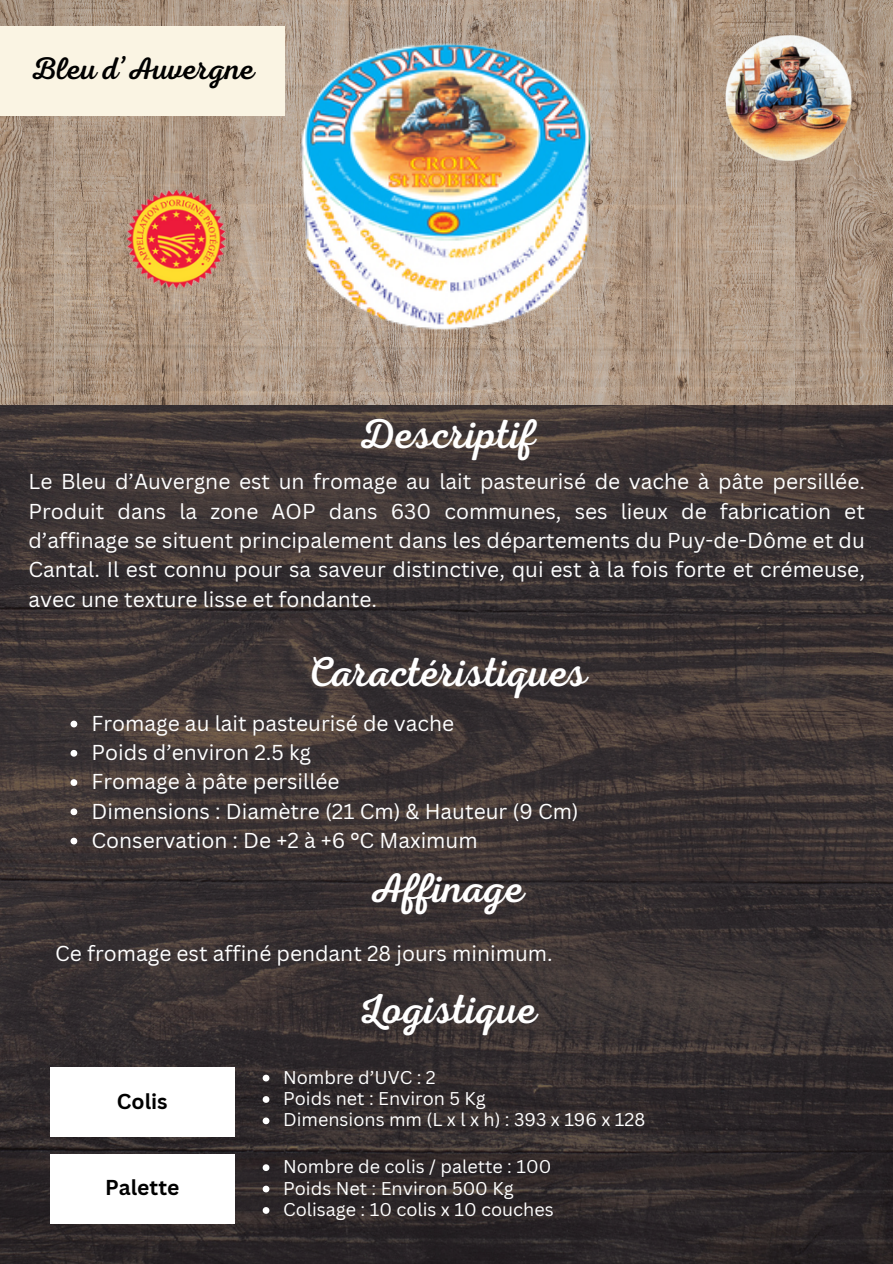
<style>
.page{position:relative;width:893px;height:1264px;background:#fff}
.page>*{position:absolute;margin:0;border:0;box-sizing:border-box;transform-origin:0 0}
.t1{font:42px "RTL Adam Script Regular";color:#fff}
.t2{font:31.5px "RTL Adam Script Regular";color:#000}
.t3{font:21px/29.2px "Canva Sans";color:#fff;text-align:justify}
.t4{font:700 21px "Canva Sans";color:#000}
.t5{font:18px "Canva Sans";color:#fff}
</style>
<div class="page">
<img style="left:0;top:404px;width:892px;height:859px">
<img style="left:0;top:0;width:892px;height:404px">
<img style="left:719px;top:28px;width:139px;height:140px">
<div style="left:0;top:26px;width:284px;height:90px;background:#faf4e3"></div>
<img style="left:116px;top:178px;width:121px;height:122px">
<img style="left:266px;top:2px;width:360px;height:352px">
<div style="left:50px;top:1066px;width:184px;height:70px;background:#fff"></div>
<div style="left:50px;top:1153px;width:184px;height:70px;background:#fff"></div>
<svg style="left:70px;top:720px;width:7px;height:7px"></svg>
<svg style="left:70px;top:750px;width:7px;height:6px"></svg>
<svg style="left:70px;top:779px;width:7px;height:7px"></svg>
<svg style="left:70px;top:808px;width:7px;height:7px"></svg>
<svg style="left:70px;top:837px;width:7px;height:7px"></svg>
<svg style="left:263px;top:1074px;width:6px;height:7px"></svg>
<svg style="left:263px;top:1096px;width:6px;height:6px"></svg>
<svg style="left:263px;top:1117px;width:6px;height:7px"></svg>
<svg style="left:263px;top:1164px;width:6px;height:6px"></svg>
<svg style="left:263px;top:1185px;width:6px;height:7px"></svg>
<svg style="left:263px;top:1206px;width:6px;height:7px"></svg>
<p class="t2" style="left:30px;top:50px;width:226px">Bleu d’Auvergne</p>
<p class="t1" style="left:358px;top:410px;width:179px">Descriptif</p>
<p class="t3" style="left:28px;top:466px;width:837px">Le Bleu d’Auvergne est un fromage au lait pasteurisé de vache à pâte persillée.<br>Produit dans la zone AOP dans 630 communes, ses lieux de fabrication et d’affinage se situent principalement dans les départements du Puy-de-Dôme et du Cantal. Il est connu pour sa saveur distinctive, qui est à la fois forte et crémeuse, avec une texture lisse et fondante.</p>
<p class="t1" style="left:306px;top:647px;width:283px">Caractéristiques</p>
<p class="t3" style="left:92px;top:708px;width:364px">Fromage au lait pasteurisé de vache</p>
<p class="t3" style="left:92px;top:737px;width:221px">Poids d’environ 2.5 kg</p>
<p class="t3" style="left:92px;top:766px;width:249px">Fromage à pâte persillée</p>
<p class="t3" style="left:92px;top:795px;width:488px">Dimensions : Diamètre (21 Cm) &amp; Hauteur (9 Cm)</p>
<p class="t3" style="left:92px;top:825px;width:387px">Conservation : De +2 à +6 °C Maximum</p>
<p class="t1" style="left:369px;top:864px;width:156px">Affinage</p>
<p class="t3" style="left:55px;top:938px;width:499px">Ce fromage est affiné pendant 28 jours minimum.</p>
<p class="t1" style="left:358px;top:984px;width:180px">Logistique</p>
<p class="t5" style="left:283px;top:1064px;width:154px">Nombre d’UVC : 2</p>
<p class="t5" style="left:283px;top:1085px;width:204px">Poids net : Environ 5 Kg</p>
<p class="t5" style="left:283px;top:1107px;width:363px">Dimensions mm (L x l x h) : 393 x 196 x 128</p>
<p class="t5" style="left:283px;top:1154px;width:270px">Nombre de colis / palette : 100</p>
<p class="t5" style="left:283px;top:1175px;width:232px">Poids Net : Environ 500 Kg</p>
<p class="t5" style="left:283px;top:1196px;width:272px">Colisage : 10 colis x 10 couches</p>
<p class="t4" style="left:117px;top:1086px;width:52px">Colis</p>
<p class="t4" style="left:105px;top:1172px;width:76px">Palette</p>
</div>
